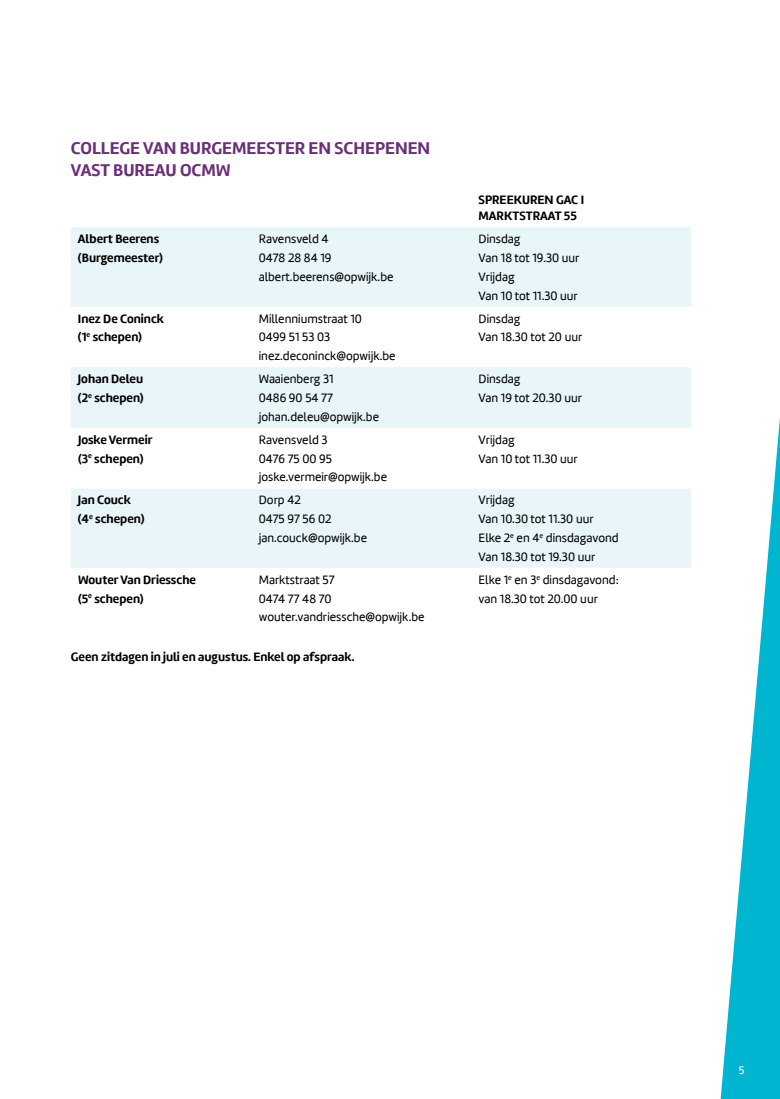
<style>
.page{position:relative;width:780px;height:1099px;background:#fff}
.page>*{position:absolute;margin:0;border:0;box-sizing:border-box;transform-origin:0 0}
.t1{font:700 17.5px/21.2px "Marine";color:#693177}
.t2{font:12.5px/18.8px "Marine";color:#000}
.t3{font:700 12.5px/18.8px "Marine";color:#000}
.t4{font:11.25px "Marine";color:#fff}
</style>
<div class="page">
<svg style="left:720px;top:418px;width:60px;height:680px"></svg>
<div style="left:71px;top:227px;width:620px;height:79px;background:#e8f5f9"></div>
<div style="left:71px;top:367px;width:620px;height:61px;background:#e8f5f9"></div>
<div style="left:71px;top:489px;width:620px;height:79px;background:#e8f5f9"></div>
<h1 class="t1" style="left:71px;top:137px;width:361px">COLLEGE VAN BURGEMEESTER EN SCHEPENEN<br>VAST BUREAU OCMW</h1>
<p class="t3" style="left:478px;top:191px;width:107px;line-height:16.2px">SPREEKUREN GAC I<br>MARKTSTRAAT 55</p>
<p class="t3" style="left:78px;top:229px;width:86px">Albert Beerens (Burgemeester)</p>
<p class="t2" style="left:259px;top:230px;width:136px">Ravensveld 4<br>0478 28 84 19 albert.beerens@opwijk.be</p>
<p class="t2" style="left:478px;top:230px;width:102px">Dinsdag<br>Van 18 tot 19.30 uur<br>Vrijdag<br>Van 10 tot 11.30 uur</p>
<p class="t3" style="left:78px;top:309px;width:88px">Inez De Coninck (1<sup>e</sup> schepen)</p>
<p class="t2" style="left:259px;top:309px;width:138px">Millenniumstraat 10<br>0499 51 53 03 inez.deconinck@opwijk.be</p>
<p class="t2" style="left:478px;top:309px;width:105px">Dinsdag<br>Van 18.30 tot 20 uur</p>
<p class="t3" style="left:78px;top:369px;width:67px">Johan Deleu (2<sup>e</sup> schepen)</p>
<p class="t2" style="left:259px;top:369px;width:122px">Waaienberg 31<br>0486 90 54 77 johan.deleu@opwijk.be</p>
<p class="t2" style="left:478px;top:369px;width:105px">Dinsdag<br>Van 19 tot 20.30 uur</p>
<p class="t3" style="left:78px;top:430px;width:76px">Joske Vermeir (3<sup>e</sup> schepen)</p>
<p class="t2" style="left:259px;top:430px;width:130px">Ravensveld 3<br>0476 75 00 95 joske.vermeir@opwijk.be</p>
<p class="t2" style="left:478px;top:430px;width:101px">Vrijdag<br>Van 10 tot 11.30 uur</p>
<p class="t3" style="left:78px;top:490px;width:68px">Jan Couck (4<sup>e</sup> schepen)</p>
<p class="t2" style="left:259px;top:491px;width:110px">Dorp 42<br>0475 97 56 02 jan.couck@opwijk.be</p>
<p class="t2" style="left:478px;top:491px;width:142px">Vrijdag<br>Van 10.30 tot 11.30 uur<br>Elke 2<sup>e</sup> en 4<sup>e</sup> dinsdagavond<br>Van 18.30 tot 19.30 uur</p>
<p class="t3" style="left:78px;top:570px;width:119px">Wouter Van Driessche (5<sup>e</sup> schepen)</p>
<p class="t2" style="left:259px;top:570px;width:167px">Marktstraat 57<br>0474 77 48 70 wouter.vandriessche@opwijk.be</p>
<p class="t2" style="left:478px;top:570px;width:142px">Elke 1<sup>e</sup> en 3<sup>e</sup> dinsdagavond: van 18.30 tot 20.00 uur</p>
<p class="t3" style="left:71px;top:647px;width:285px">Geen zitdagen in juli en augustus. Enkel op afspraak.</p>
<p class="t4" style="left:738px;top:1063px;width:7px">5</p>
</div>
